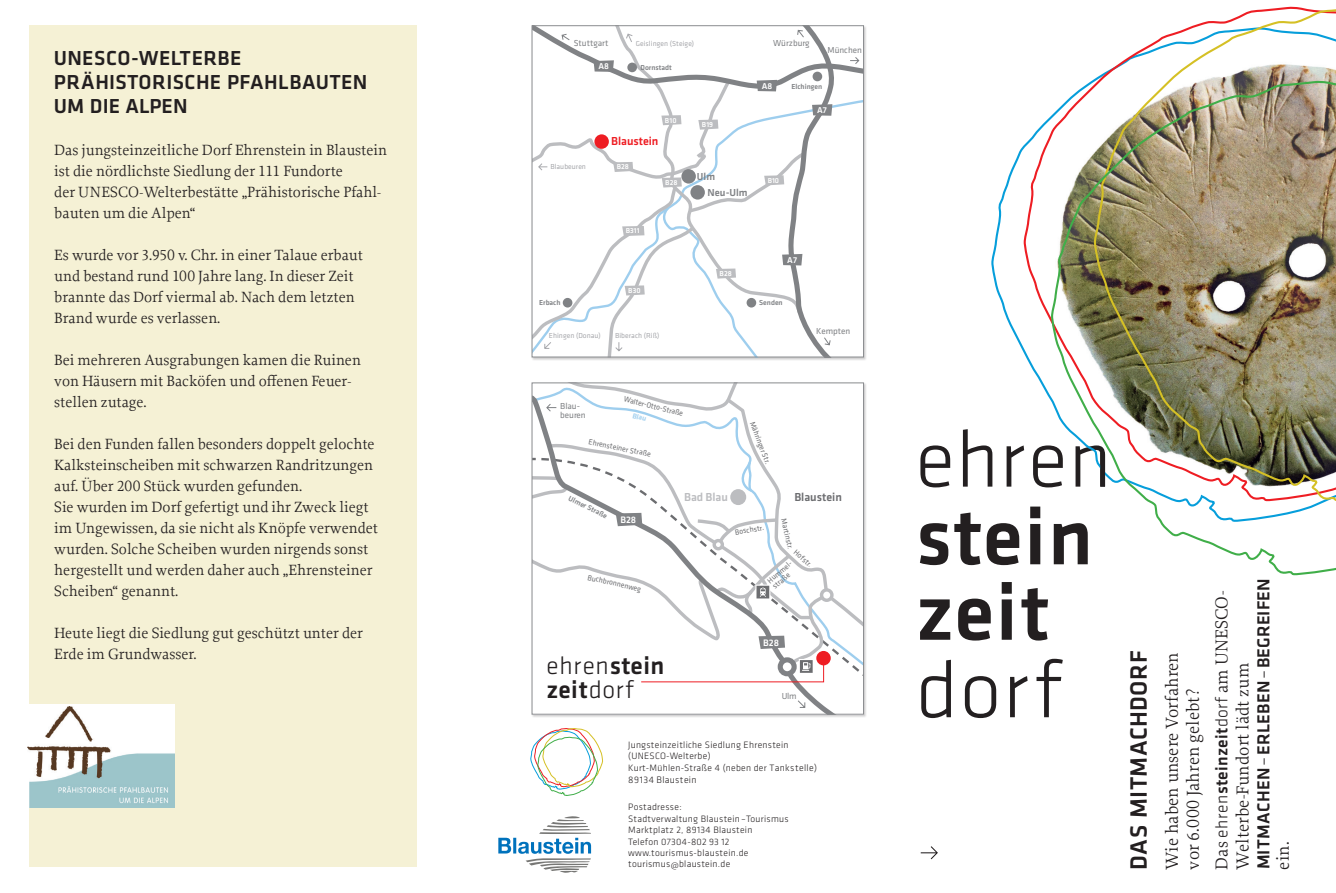
<style>
.page{position:relative;width:1336px;height:893px;background:#fff}
.page>*{position:absolute;margin:0;border:0;box-sizing:border-box;transform-origin:0 0}
.t1{font:300 25.5px/24px "Klavika Basic";letter-spacing:.03em;color:#231f20}
.t2{font:500 24.45px "Klavika Basic";letter-spacing:.015em;color:#231f20}
.t3{font:500 21px/24px "Klavika Basic";letter-spacing:.015em;color:#231f20}
.t4{font:18px/21px "Proforma";letter-spacing:.005em;color:#231f20}
.t5{font:500 18px "Klavika Basic";letter-spacing:.01em;color:#231f20}
.t6{font:15.6px/21px "Proforma";color:#231f20}
.t7{font:500 12px "Klavika Basic";letter-spacing:-.005em;color:#ee1d23}
.t8{font:500 12px "Klavika Basic";color:#6c6d70}
.t9{font:500 12px "Klavika Basic";color:#bcbdc0}
.t10{font:500 10.5px "Klavika Basic";color:#808285}
.t11{font:300 9.75px "Klavika Basic";letter-spacing:.04em;color:#231f20}
.t12{font:500 9.75px "Klavika Basic";color:#fff}
.t13{font:300 9.6px/11.4px "Klavika Basic";letter-spacing:.03em;color:#231f20}
.t14{font:9px/9px "Klavika Basic";color:#808285}
.t15{font:500 8.85px "Klavika Basic";letter-spacing:.015em;color:#fff}
.t16{font:7.95px/7.5px "Klavika Basic";color:#6c6d70;scale:.95 1}
.t17{font:7.5px "Klavika Basic";letter-spacing:.005em;color:#a8a9ad}
.t18{font:500 7.5px "Klavika Basic";color:#808285}
.t19{font:500 7.5px "Klavika Basic";color:#fff}
.t20{font:500 7.5px "Klavika Basic";color:#9eceee}
.s1{font-weight:500}
.s2{font-size:6px}
.s3{font-size:9.75px}
.s4{font-family:"Meta Pro";font-size:9.3px}
.s5{font-family:"Klavika Basic";font-weight:300;font-size:17.55px}
.s6{font-family:"Klavika Basic";font-weight:500;font-size:17.55px}
.s7{font-weight:300;font-size:18.45px}
</style>
<div class="page">
<div style="left:30px;top:26px;width:387px;height:841px;background:#f5f1d5"></div>
<svg style="left:921px;top:659px;width:141px;height:59px"></svg>
<svg style="left:920px;top:582px;width:127px;height:59px"></svg>
<svg style="left:920px;top:512px;width:121px;height:53px"></svg>
<svg style="left:989px;top:149px;width:52px;height:374px"></svg>
<svg style="left:1021px;top:118px;width:28px;height:385px"></svg>
<svg style="left:1094px;top:6px;width:241px;height:73px"></svg>
<img style="left:1049px;top:79px;width:286px;height:497px">
<svg style="left:920px;top:429px;width:184px;height:58px"></svg>
<div style="left:531px;top:25px;width:335px;height:335px;background:#231f20;opacity:.22"></div>
<svg style="left:533px;top:28px;width:328px;height:327px"></svg>
<div style="left:531px;top:26px;width:332px;height:331px;border:1px solid #8a8c8f"></div>
<div style="left:531px;top:382px;width:335px;height:336px;background:#231f20;opacity:.22"></div>
<svg style="left:533px;top:683px;width:328px;height:29px"></svg>
<svg style="left:796px;top:700px;width:9px;height:8px"></svg>
<svg style="left:532px;top:383px;width:331px;height:300px"></svg>
<svg style="left:920px;top:846px;width:18px;height:14px"></svg>
<svg style="left:530px;top:728px;width:73px;height:68px"></svg>
<img style="left:30px;top:706px;width:144px;height:102px">
<svg style="left:498px;top:816px;width:93px;height:57px"></svg>
<h3 class="t3" style="left:54px;top:46px;width:315px">UNESCO-WELTERBE<br>PRÄHISTORISCHE PFAHLBAUTEN<br>UM DIE ALPEN</h3>
<p class="t6" style="left:54px;top:139px;width:334px">Das jungsteinzeitliche Dorf Ehrenstein in Blaustein ist die nördlichste Siedlung der 111 Fundorte<br>der UNESCO-Welterbestätte „Prähistorische Pfahl&shy;bauten um die Alpen“</p>
<p class="t6" style="left:54px;top:244px;width:310px">Es wurde vor 3.950 v. Chr. in einer Talaue erbaut und bestand rund 100 Jahre lang. In dieser Zeit brannte das Dorf viermal ab. Nach dem letzten Brand wurde es verlassen.</p>
<p class="t6" style="left:54px;top:349px;width:308px">Bei mehreren Ausgrabungen kamen die Ruinen von Häusern mit Backöfen und offenen Feuer&shy;stellen zutage.</p>
<p class="t6" style="left:54px;top:433px;width:325px">Bei den Funden fallen besonders doppelt gelochte Kalksteinscheiben mit schwarzen Randritzungen auf. Über 200 Stück wurden gefunden.<br>Sie wurden im Dorf gefertigt und ihr Zweck liegt im Ungewissen, da sie nicht als Knöpfe verwendet wurden. Solche Scheiben wurden nirgends sonst hergestellt und werden daher auch „Ehrensteiner Scheiben“ genannt.</p>
<p class="t6" style="left:54px;top:622px;width:310px">Heute liegt die Siedlung gut geschützt unter der<br>Erde im Grundwasser.</p>
<p class="t14" style="left:573px;top:38px;width:36px">Stuttgart</p>
<p class="t15" style="left:598px;top:60px;width:12px">A8</p>
<p class="t17" style="left:635px;top:38px;width:60px">Geislingen (Steige)</p>
<p class="t18" style="left:640px;top:63px;width:33px">Dornstadt</p>
<p class="t17" style="left:550px;top:162px;width:37px">Blaubeuren</p>
<p class="t19" style="left:664px;top:115px;width:13px">B10</p>
<p class="t7" style="left:611px;top:133px;width:49px">Blaustein</p>
<p class="t19" style="left:616px;top:162px;width:14px">B28</p>
<p class="t19" style="left:701px;top:120px;width:13px">B19</p>
<p class="t19" style="left:625px;top:226px;width:15px">B311</p>
<p class="t19" style="left:628px;top:285px;width:14px">B30</p>
<p class="t19" style="left:665px;top:177px;width:14px">B28</p>
<p class="t10" style="left:696px;top:169px;width:20px">Ulm</p>
<p class="t10" style="left:707px;top:185px;width:42px">Neu-Ulm</p>
<p class="t19" style="left:719px;top:268px;width:14px">B28</p>
<p class="t14" style="left:773px;top:38px;width:38px">Würzburg</p>
<p class="t14" style="left:827px;top:45px;width:36px">München</p>
<p class="t15" style="left:761px;top:80px;width:12px">A8</p>
<p class="t18" style="left:791px;top:81px;width:32px">Elchingen</p>
<p class="t15" style="left:816px;top:104px;width:12px">A7</p>
<p class="t19" style="left:767px;top:175px;width:13px">B10</p>
<p class="t15" style="left:787px;top:254px;width:12px">A7</p>
<p class="t18" style="left:539px;top:298px;width:23px">Erbach</p>
<p class="t18" style="left:759px;top:298px;width:25px">Senden</p>
<p class="t17" style="left:549px;top:330px;width:53px">Ehingen (Donau)</p>
<p class="t17" style="left:615px;top:330px;width:46px">Biberach (Riß)</p>
<p class="t16" style="left:625px;top:394px;width:66px;rotate:15deg">Walter-Otto-Straße</p>
<p class="t20" style="left:633px;top:410px;width:16px;rotate:14deg">Blau</p>
<p class="t16" style="left:589px;top:437px;width:68px;rotate:12deg">Ehrensteiner Straße</p>
<p class="t14" style="left:560px;top:401px;width:27px">Blau&shy;beuren</p>
<p class="t16" style="left:756px;top:420px;width:49px;rotate:69deg">Mähringer Str.</p>
<p class="t14" style="left:816px;top:326px;width:36px">Kempten</p>
<p class="t18" style="left:571px;top:493px;width:44px;rotate:27deg">Ulmer Straße</p>
<p class="t12" style="left:620px;top:513px;width:17px">B28</p>
<p class="t16" style="left:588px;top:573px;width:59px;rotate:13deg">Buchbronnenweg</p>
<h1 class="t1" style="left:546px;top:653px;width:119px">ehren<span class="s1">stein zeit</span>dorf</h1>
<p class="t9" style="left:684px;top:489px;width:45px">Bad Blau</p>
<p class="t8" style="left:794px;top:489px;width:49px">Blaustein</p>
<p class="t16" style="left:734px;top:528px;width:32px;rotate:-10deg">Boschstr.</p>
<p class="t16" style="left:787px;top:518px;width:34px;rotate:77deg">Martinstr<span class="s2">.</span></p>
<p class="t16" style="left:765px;top:579px;width:33px;rotate:-41deg">Hummel&shy;straße</p>
<p class="t16" style="left:797px;top:548px;width:24px;rotate:40deg">Hofstr<span class="s2">.</span></p>
<p class="t12" style="left:763px;top:636px;width:17px">B28</p>
<p class="t14" style="left:781px;top:691px;width:16px">Ulm</p>
<p class="t13" style="left:628px;top:738px;width:190px">Jungsteinzeitliche Siedlung Ehrenstein (UNESCO-Welterbe)<br>Kurt-Mühlen-Straße 4 (neben der T<span class="s3">ankstelle)</span></p>
<p class="t11" style="left:628px;top:774px;width:70px">89134 Blaustein</p>
<p class="t13" style="left:628px;top:801px;width:162px">Postadresse:<br>Stadtverwaltung Blaustein–Tourismus<br>Marktplatz 2, 89134 Blaustein<br>Telefon 07304-802 93 12 www.tourismus-blaustein.de tourismus<span class="s4">@</span>blaustein.de</p>
<h2 class="t2" style="left:1121px;top:869px;width:221px;rotate:-90deg">DAS MITMACHDORF</h2>
<p class="t4" style="left:1160px;top:869px;width:219px;rotate:-90deg">Wie haben unsere Vorfahren vor 6.000 Jahren gelebt?</p>
<p class="t4" style="left:1210px;top:869px;width:280px;rotate:-90deg">Das <span class="s5">ehren</span><span class="s6">steinzeit</span><span class="s5">dorf</span> am UNESCO-<br>Welterbe-Fundort lädt zum</p>
<p class="t5" style="left:1250px;top:869px;width:293px;rotate:-90deg">MITMACHEN<span class="s7">–</span>ERLEBEN<span class="s7">–</span>BEGREIFEN</p>
<p class="t4" style="left:1271px;top:869px;width:29px;rotate:-90deg">ein.</p>
</div>
